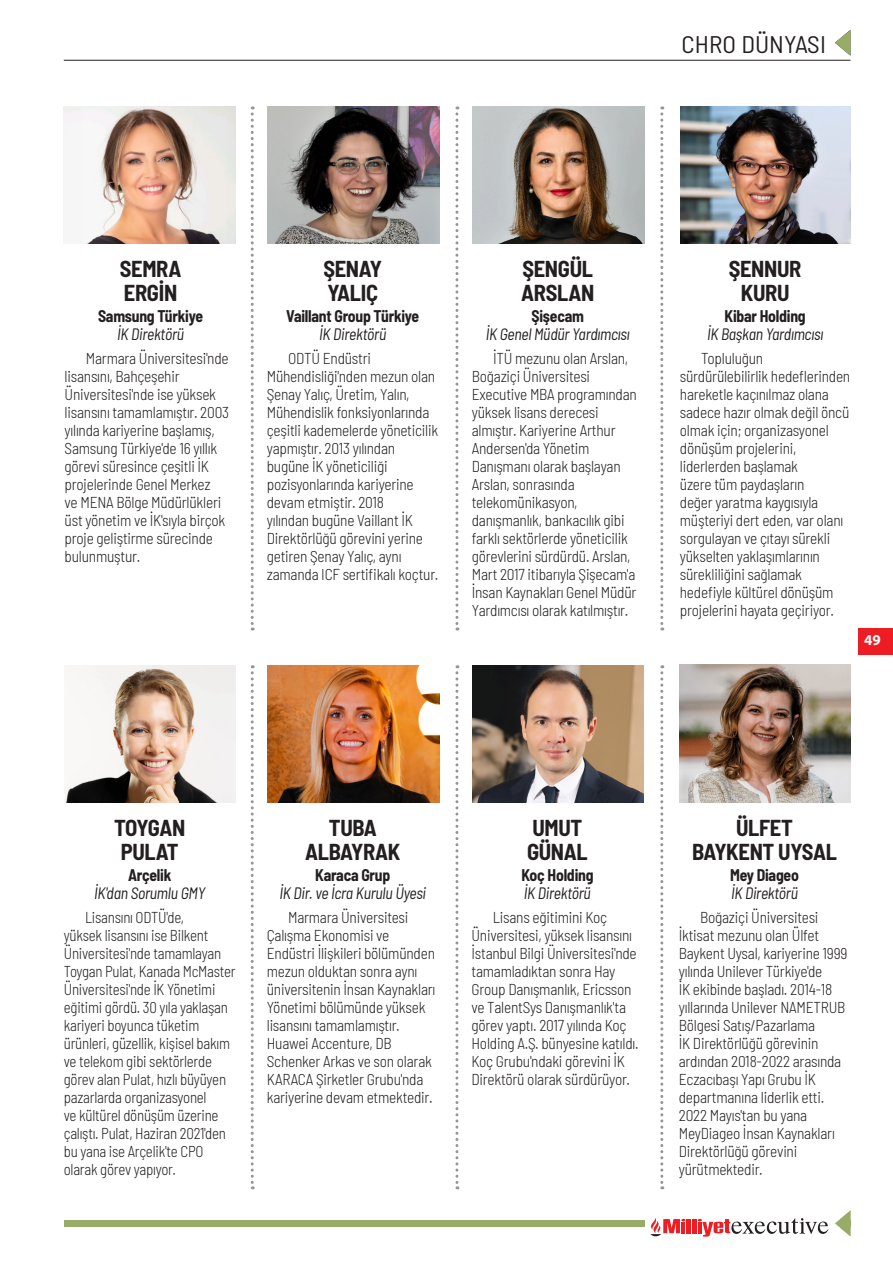
<style>
.page{position:relative;width:893px;height:1263px;background:#fff}
.page>*{position:absolute;margin:0;border:0;box-sizing:border-box;transform-origin:0 0}
.t1{font:semi-condensed 24px "Barlow";letter-spacing:.005em;color:#231f20;scale:1.05 1}
.Metin-L{font:700 semi-condensed 22.5px "Barlow";letter-spacing:-.015em;color:#231f20}
.Metin-L-2{font:italic semi-condensed 16.5px "Barlow";letter-spacing:-.015em;color:#231f20;scale:.95 1}
.Metin-L-3{font:700 semi-condensed 16.5px "Barlow";letter-spacing:-.015em;color:#231f20;scale:.95 1}
.Metin-L-4{font:300 semi-condensed 15.75px/18px "Barlow";letter-spacing:-.015em;color:#231f20}
.Metin-L-5{font:300 semi-condensed 15.75px/18px "Barlow";letter-spacing:-.015em;color:#231f20;scale:.95 1}
.t2{font:700 15px "Myriad Pro";color:#fff}
</style>
<div class="page">
<div style="left:64px;top:1220px;width:786px;height:7px;background:#97ac66"></div>
<div style="left:645px;top:1217px;width:194px;height:21px;background:#fff"></div>
<hr style="left:687px;top:1219px;width:4px;height:14px;background:#ee1d23">
<hr style="left:692px;top:1219px;width:4px;height:14px;background:#ee1d23">
<svg style="left:698px;top:1218px;width:130px;height:18px"></svg>
<svg style="left:650px;top:1218px;width:36px;height:19px"></svg>
<svg style="left:835px;top:1211px;width:15px;height:25px"></svg>
<hr style="left:64px;top:60px;width:786px;height:1px;background:#231f20">
<div style="left:858px;top:628px;width:35px;height:27px;background:#ee1d23"></div>
<svg style="left:251px;top:106px;width:3px;height:524px"></svg>
<svg style="left:251px;top:665px;width:3px;height:524px"></svg>
<svg style="left:455px;top:106px;width:3px;height:524px"></svg>
<svg style="left:455px;top:665px;width:3px;height:524px"></svg>
<svg style="left:660px;top:106px;width:3px;height:524px"></svg>
<svg style="left:660px;top:665px;width:3px;height:524px"></svg>
<img style="left:681px;top:106px;width:170px;height:137px">
<img style="left:64px;top:106px;width:171px;height:137px">
<img style="left:65px;top:665px;width:171px;height:137px">
<img style="left:268px;top:106px;width:171px;height:137px">
<img style="left:268px;top:665px;width:171px;height:137px">
<img style="left:473px;top:106px;width:171px;height:137px">
<img style="left:472px;top:665px;width:172px;height:137px">
<img style="left:680px;top:665px;width:170px;height:137px">
<svg style="left:835px;top:30px;width:15px;height:26px"></svg>
<p class="t1" style="left:681px;top:27px;width:139px">CHRO DÜNYASI</p>
<p class="Metin-L" style="left:120px;top:253px;width:63px">SEMRA</p>
<p class="Metin-L" style="left:124px;top:277px;width:55px">ERGİN</p>
<p class="Metin-L-3" style="left:98px;top:304px;width:112px">Samsung Türkiye</p>
<p class="Metin-L-2" style="left:117px;top:322px;width:72px">İK Direktörü</p>
<p class="Metin-L-4" style="left:65px;top:349px;width:166px;text-indent:21px">Marmara Üniversitesi'nde lisansını, Bahçeşehir<br>Üniversitesi'nde ise yüksek lisansını tamamlamıştır. 2003 yılında kariyerine başlamış,<br>Samsung Türkiye'de 16 yıllık görevi süresince çeşitli İK projelerinde Genel Merkez<br>ve MENA Bölge Müdürlükleri üst yönetim ve İK'sıyla birçok proje geliştirme sürecinde bulunmuştur.</p>
<p class="Metin-L" style="left:323px;top:253px;width:60px">ŞENAY</p>
<p class="Metin-L" style="left:327px;top:277px;width:52px">YALIÇ</p>
<p class="Metin-L-3" style="left:286px;top:304px;width:142px">Vaillant Group Türkiye</p>
<p class="Metin-L-2" style="left:319px;top:322px;width:72px">İK Direktörü</p>
<p class="Metin-L-4" style="left:267px;top:349px;width:173px;text-indent:21px">ODTÜ Endüstri<br>Mühendisliği'nden mezun olan<br>Şenay Yalıç, Üretim, Yalın,<br>Mühendislik fonksiyonlarında çeşitli kademelerde yöneticilik yapmıştır. 2013 yılından bugüne İK yöneticiliği pozisyonlarında kariyerine devam etmiştir. 2018<br>yılından bugüne Vaillant İK<br>Direktörlüğü görevini yerine getiren Şenay Yalıç, aynı zamanda ICF sertifikalı koçtur.</p>
<p class="Metin-L" style="left:522px;top:253px;width:72px">ŞENGÜL</p>
<p class="Metin-L" style="left:521px;top:277px;width:75px">ARSLAN</p>
<p class="Metin-L-3" style="left:532px;top:304px;width:57px">Şişecam</p>
<p class="Metin-L-2" style="left:486px;top:322px;width:153px">İK Genel Müdür Yardımcısı</p>
<p class="Metin-L-4" style="left:472px;top:349px;width:167px;text-indent:21px">İTÜ mezunu olan Arslan,<br>Boğaziçi Üniversitesi<br>Executive MBA programından yüksek lisans derecesi almıştır. Kariyerine Arthur<br>Andersen'da Yönetim<br>Danışmanı olarak başlayan<br>Arslan, sonrasında telekomünikasyon, danışmanlık, bankacılık gibi farklı sektörlerde yöneticilik görevlerini sürdürdü. Arslan,<br>Mart 2017 itibarıyla Şişecam'a<br>İnsan Kaynakları Genel Müdür<br>Yardımcısı olarak katılmıştır.</p>
<p class="Metin-L" style="left:729px;top:253px;width:74px">ŞENNUR</p>
<p class="Metin-L" style="left:741px;top:277px;width:50px">KURU</p>
<p class="Metin-L-3" style="left:724px;top:304px;width:87px">Kibar Holding</p>
<p class="Metin-L-2" style="left:707px;top:322px;width:124px">İK Başkan Yardımcısı</p>
<p class="Metin-L-4" style="left:680px;top:349px;width:172px;text-indent:21px">Topluluğun sürdürülebilirlik hedeflerinden hareketle kaçınılmaz olana sadece hazır olmak değil öncü olmak için; organizasyonel dönüşüm projelerini, liderlerden başlamak<br>üzere tüm paydaşların<br>değer yaratma kaygısıyla müşteriyi dert eden, var olanı sorgulayan ve çıtayı sürekli yükselten yaklaşımlarının sürekliliğini sağlamak hedefiyle kültürel dönüşüm projelerini hayata geçiriyor.</p>
<p class="t2" style="left:864px;top:630px;width:22px">4949</p>
<p class="Metin-L" style="left:114px;top:812px;width:73px">TOYGAN</p>
<p class="Metin-L" style="left:121px;top:836px;width:59px">PULAT</p>
<p class="Metin-L-3" style="left:128px;top:863px;width:47px">Arçelik</p>
<p class="Metin-L-2" style="left:94px;top:881px;width:118px">İK'dan Sorumlu GMY</p>
<p class="Metin-L-5" style="left:64px;top:907px;width:183px;text-indent:21px">Lisansını ODTÜ'de,<br>yüksek lisansını ise Bilkent<br>Üniversitesi'nde tamamlayan<br>Toygan Pulat, Kanada McMaster<br>Üniversitesi'nde İK Yönetimi eğitimi gördü. 30 yıla yaklaşan kariyeri boyunca tüketim ürünleri, güzellik, kişisel bakım ve telekom gibi sektörlerde görev alan Pulat, hızlı büyüyen pazarlarda organizasyonel<br>ve kültürel dönüşüm üzerine çalıştı. Pulat, Haziran 2021'den bu yana ise Arçelik'te CPO olarak görev yapıyor.</p>
<p class="Metin-L" style="left:329px;top:812px;width:49px">TUBA</p>
<p class="Metin-L" style="left:305px;top:836px;width:97px">ALBAYRAK</p>
<p class="Metin-L-3" style="left:315px;top:863px;width:81px">Karaca Grup</p>
<p class="Metin-L-2" style="left:279px;top:881px;width:156px">İK Dir. ve İcra Kurulu Üyesi</p>
<p class="Metin-L-4" style="left:267px;top:907px;width:170px;text-indent:21px">Marmara Üniversitesi<br>Çalışma Ekonomisi ve<br>Endüstri İlişkileri bölümünden mezun olduktan sonra aynı üniversitenin İnsan Kaynakları<br>Yönetimi bölümünde yüksek lisansını tamamlamıştır.<br>Huawei Accenture, DB<br>Schenker Arkas ve son olarak<br>KARACA Şirketler Grubu'nda kariyerine devam etmektedir.</p>
<p class="Metin-L" style="left:532px;top:812px;width:51px">UMUT</p>
<p class="Metin-L" style="left:527px;top:836px;width:62px">GÜNAL</p>
<p class="Metin-L-3" style="left:521px;top:863px;width:77px">Koç Holding</p>
<p class="Metin-L-2" style="left:524px;top:881px;width:72px">İK Direktörü</p>
<p class="Metin-L-4" style="left:471px;top:907px;width:169px;text-indent:21px">Lisans eğitimini Koç<br>Üniversitesi, yüksek lisansını<br>İstanbul Bilgi Üniversitesi'nde tamamladıktan sonra Hay<br>Group Danışmanlık, Ericsson ve TalentSys Danışmanlık'ta görev yaptı. 2017 yılında Koç<br>Holding A.Ş. bünyesine katıldı.<br>Koç Grubu'ndaki görevini İK<br>Direktörü olarak sürdürüyor.</p>
<p class="Metin-L" style="left:736px;top:811px;width:58px">ÜLFET</p>
<p class="Metin-L" style="left:692px;top:835px;width:146px">BAYKENT UYSAL</p>
<p class="Metin-L-3" style="left:730px;top:863px;width:74px">Mey Diageo</p>
<p class="Metin-L-2" style="left:731px;top:881px;width:72px">İK Direktörü</p>
<p class="Metin-L-4" style="left:679px;top:907px;width:170px;text-indent:21px">Boğaziçi Üniversitesi<br>İktisat mezunu olan Ülfet<br>Baykent Uysal, kariyerine 1999 yılında Unilever Türkiye'de<br>İK ekibinde başladı. 2014-18 yıllarında Unilever NAMETRUB<br>Bölgesi Satış/Pazarlama<br>İK Direktörlüğü görevinin ardından 2018-2022 arasında<br>Eczacıbaşı Yapı Grubu İK departmanına liderlik etti.<br>2022 Mayıs'tan bu yana<br>MeyDiageo İnsan Kaynakları<br>Direktörlüğü görevini yürütmektedir.</p>
</div>
